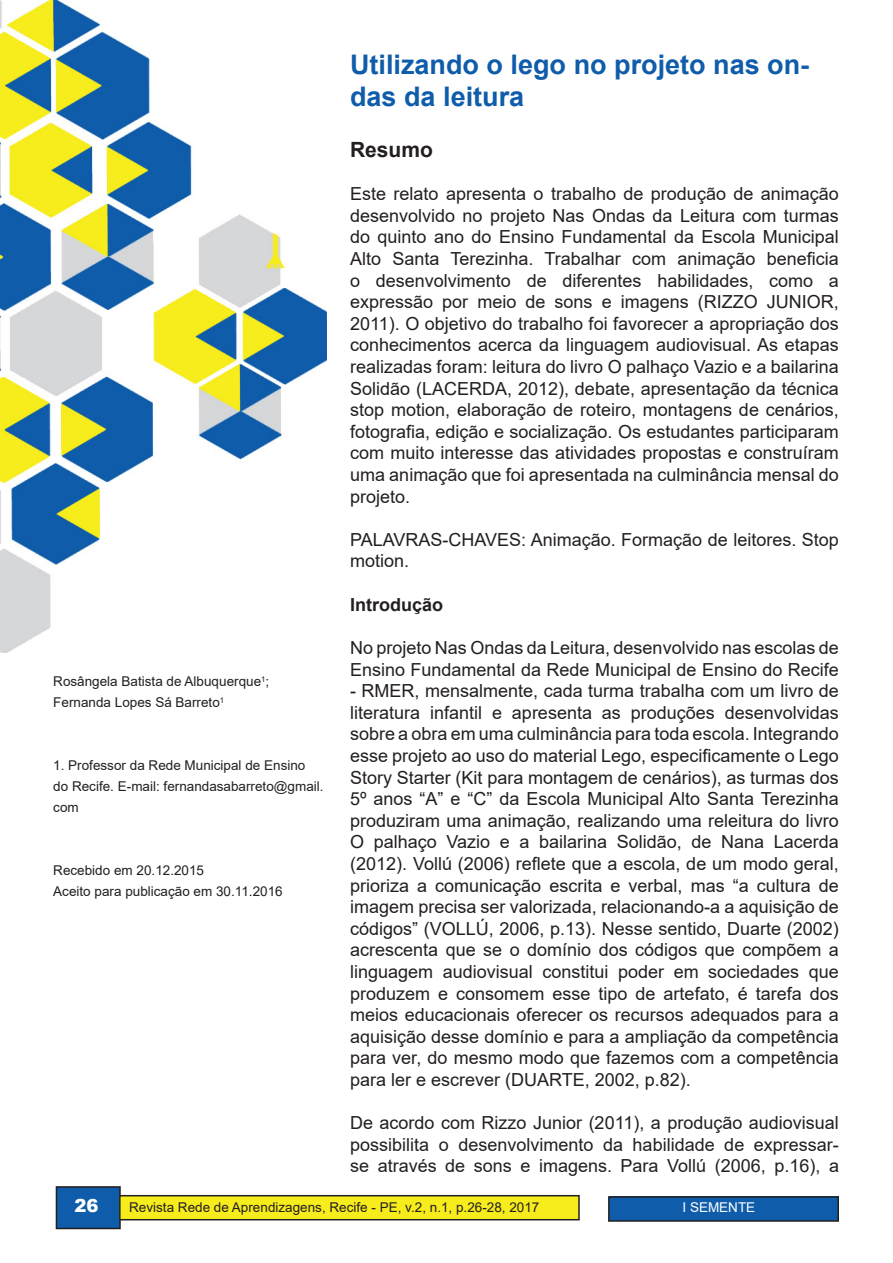
<style>
.page{position:relative;width:893px;height:1263px;background:#fff}
.page>*{position:absolute;margin:0;border:0;box-sizing:border-box;transform-origin:0 0}
.t1{font:700 27px/32.4px "Arial";color:#0f5caa}
.t2{font:700 21px "Arial";color:#231f20}
.t3{font:18px/21.6px "Arial";color:#231f20;text-align:justify}
.t4{font:700 18px "Arial";color:#231f20}
.t5{font:900 18px "Arial";color:#fff}
.t6{font:13.5px/21px "Arial";color:#231f20}
.t7{font:13.5px "Arial";color:#fff}
</style>
<div class="page">
<div style="left:56px;top:1187px;width:64px;height:41px;background:#0f5caa"></div>
<div style="left:56px;top:1186px;width:65px;height:43px;border:2px solid #231f20"></div>
<div style="left:120px;top:1196px;width:459px;height:24px;background:#f7ed1c"></div>
<div style="left:119px;top:1195px;width:461px;height:25px;border:2px solid #231f20"></div>
<div style="left:609px;top:1197px;width:229px;height:24px;background:#0f5caa"></div>
<div style="left:608px;top:1196px;width:231px;height:26px;border:2px solid #231f20"></div>
<img style="left:0;top:0;width:326px;height:653px">
<p class="t1" style="left:350px;top:48px;width:460px">Utilizando o lego no projeto nas on&shy;das da leitura</p>
<p class="t2" style="left:350px;top:135px;width:84px">Resumo</p>
<p class="t3" style="left:350px;top:183px;width:490px">Este relato apresenta o trabalho de produção de animação desenvolvido no projeto Nas Ondas da Leitura com turmas do quinto ano do Ensino Fundamental da Escola Municipal Alto Santa Terezinha. Trabalhar com animação beneficia o desenvolvimento de diferentes habilidades, como a expressão por meio de sons e imagens (RIZZO JUNIOR, 2011). O objetivo do trabalho foi favorecer a apropriação dos conhecimentos acerca da linguagem audiovisual. As etapas realizadas foram: leitura do livro O palhaço Vazio e a bailarina Solidão (LACERDA, 2012), debate, apresentação da técnica stop motion, elaboração de roteiro, montagens de cenários, fotografia, edição e socialização. Os estudantes participaram com muito interesse das atividades propostas e construíram uma animação que foi apresentada na culminância mensal do projeto.</p>
<p class="t3" style="left:350px;top:529px;width:490px">PALAVRAS-CHAVES: Animação. Formação de leitores. Stop motion.</p>
<p class="t4" style="left:350px;top:592px;width:95px">Introdução</p>
<p class="t3" style="left:350px;top:637px;width:490px">No projeto Nas Ondas da Leitura, desenvolvido nas escolas de<br>Ensino Fundamental da Rede Municipal de Ensino do Recife</p>
<p class="t3" style="left:350px;top:680px;width:490px">- RMER, mensalmente, cada turma trabalha com um livro de literatura infantil e apresenta as produções desenvolvidas sobre a obra em uma culminância para toda escola. Integrando esse projeto ao uso do material Lego, especificamente o Lego Story Starter (Kit para montagem de cenários), as turmas dos 5º anos “A” e “C” da Escola Municipal Alto Santa Terezinha produziram uma animação, realizando uma releitura do livro O palhaço Vazio e a bailarina Solidão, de Nana Lacerda (2012). Vollú (2006) reflete que a escola, de um modo geral, prioriza a comunicação escrita e verbal, mas “a cultura de imagem precisa ser valorizada, relacionando-a a aquisição de códigos” (VOLLÚ, 2006, p.13). Nesse sentido, Duarte (2002) acrescenta que se o domínio dos códigos que compõem a linguagem audiovisual constitui poder em sociedades que produzem e consomem esse tipo de artefato, é tarefa dos meios educacionais oferecer os recursos adequados para a aquisição desse domínio e para a ampliação da competência para ver, do mesmo modo que fazemos com a competência para ler e escrever (DUARTE, 2002, p.82).</p>
<p class="t3" style="left:350px;top:1112px;width:490px">De acordo com Rizzo Junior (2011), a produção audiovisual possibilita o desenvolvimento da habilidade de expressar&shy;se através de sons e imagens. Para Vollú (2006, p.16), a</p>
<p class="t6" style="left:129px;top:1197px;width:412px">Revista Rede de Aprendizagens, Recife - PE, v.2, n.1, p.26-28, 2017</p>
<p class="t6" style="left:53px;top:671px;width:218px">Rosângela Batista de Albuquerque<sup>1</sup>;<br>Fernanda Lopes Sá Barreto<sup>1</sup></p>
<p class="t6" style="left:53px;top:755px;width:272px">1. Professor da Rede Municipal de Ensino do Recife. E-mail: fernandasabarreto@gmail. com</p>
<p class="t6" style="left:53px;top:860px;width:152px">Recebido em 20.12.2015</p>
<p class="t6" style="left:53px;top:881px;width:231px">Aceito para publicação em 30.11.2016</p>
<p class="t5" style="left:75px;top:1193px;width:26px">26</p>
<p class="t7" style="left:682px;top:1198px;width:74px">I SEMENTE</p>
</div>
